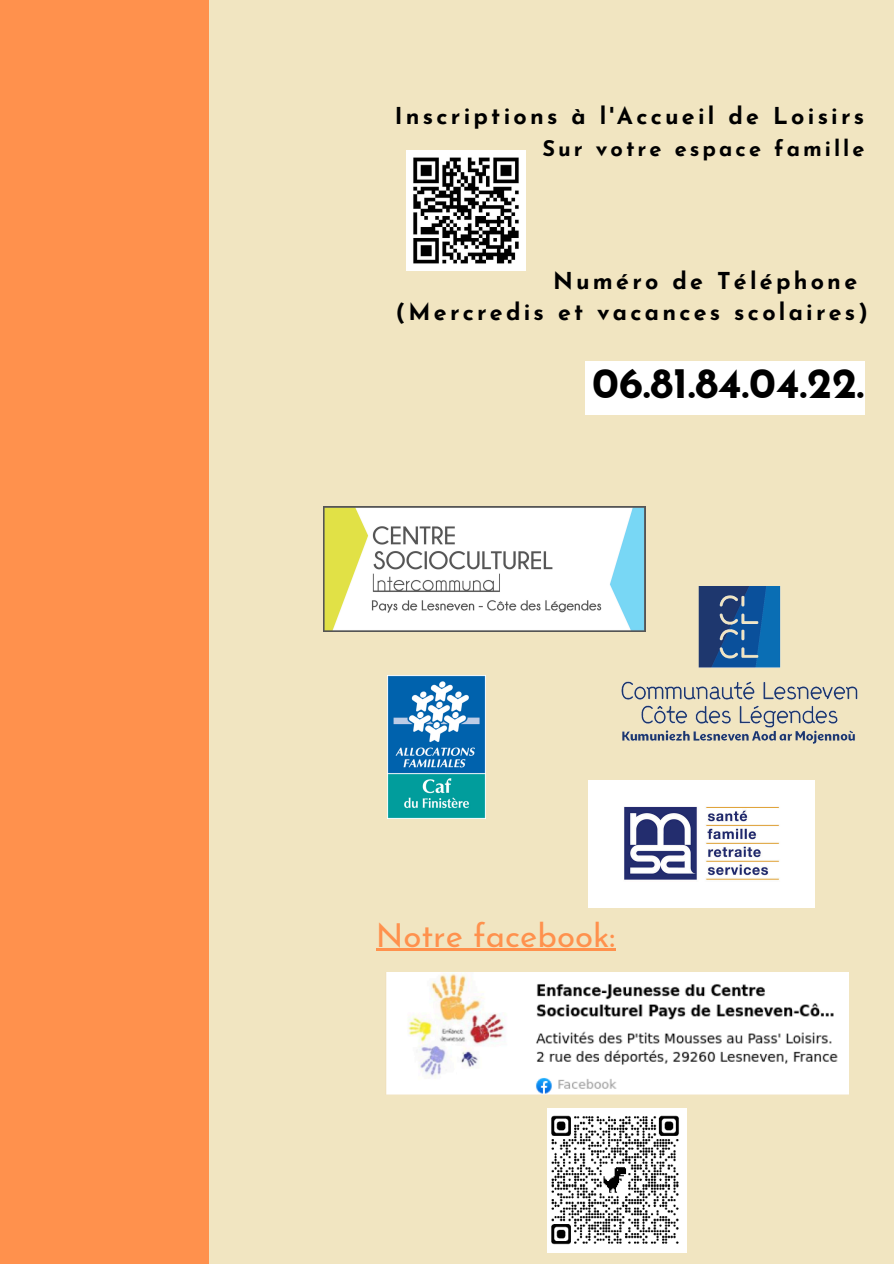
<style>
.page{position:relative;width:894px;height:1264px;background:#fff}
.page>*{position:absolute;margin:0;border:0;box-sizing:border-box;transform-origin:0 0}
.t1{font:700 42.75px "Josefin Sans";color:#000}
.t2{font:33px "Josefin Sans";color:#ff914d}
.t3{font:700 23.25px "Josefin Sans";letter-spacing:.14em;color:#000}
.t4{font:700 21.75px "Josefin Sans";letter-spacing:.14em;color:#000}
</style>
<div class="page">
<div style="left:0;top:0;width:893px;height:1263px;background:#f1e5c1"></div>
<div style="left:0;top:0;width:209px;height:1263px;background:#ff914d"></div>
<div style="left:584px;top:361px;width:280px;height:53px;background:#fff"></div>
<img style="left:324px;top:506px;width:321px;height:125px">
<img style="left:617px;top:586px;width:241px;height:158px">
<img style="left:387px;top:675px;width:98px;height:143px">
<img style="left:588px;top:780px;width:226px;height:127px">
<img style="left:386px;top:972px;width:462px;height:122px">
<img style="left:547px;top:1108px;width:139px;height:144px">
<img style="left:406px;top:150px;width:119px;height:121px">
<hr style="left:375px;top:948px;width:240px;height:3px;background:#ff914d">
<p class="t3" style="left:395px;top:107px;width:471px">Inscriptions à l'Accueil de Loisirs</p>
<p class="t4" style="left:542px;top:139px;width:323px">Sur votre espace famille</p>
<p class="t3" style="left:553px;top:271px;width:305px">Numéro de Téléphone</p>
<p class="t3" style="left:396px;top:302px;width:473px">(Mercredis et vacances scolaires)</p>
<p class="t1" style="left:592px;top:365px;width:273px">06.81.84.04.22.</p>
<h1 class="t2" style="left:375px;top:921px;width:241px">Notre facebook:</h1>
</div>
